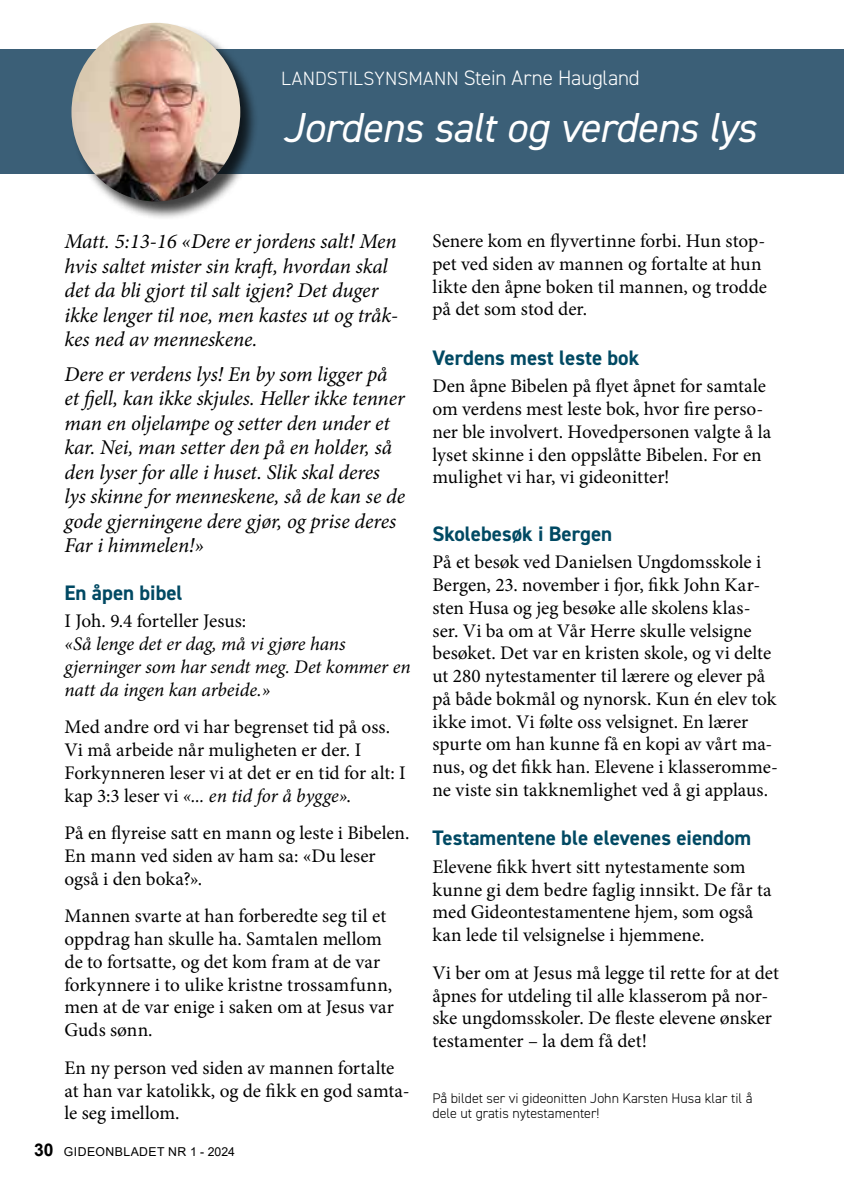
<style>
.page{position:relative;width:844px;height:1191px;background:#fff}
.page>*{position:absolute;margin:0;border:0;box-sizing:border-box;transform-origin:0 0}
.t1{font:italic 42px "DIN2014";letter-spacing:-.015em;color:#fff}
.t2{font:italic 21px/24.5px "Minion Pro";letter-spacing:-.005em;color:#000}
.t3{font:700 21px "DIN2014";color:#004963}
.t4{font:300 21px "DIN2014";letter-spacing:-.01em;color:#fff}
.t5{font:19.25px/22.8px "Minion Pro";color:#000}
.t6{font:italic 19.25px/22.8px "Minion Pro";letter-spacing:-.005em;color:#000}
.t7{font:300 14px/15.8px "DIN2014";color:#000}
.t8{font:12.25px "Arial";letter-spacing:.035em;color:#000}
.s1{font-size:19.25px}
.s2{font-style:italic}
.s3{font-weight:700;font-size:17.5px}
</style>
<div class="page">
<div style="left:0;top:50px;width:843px;height:124px;background:#3b5f77"></div>
<div style="left:71px;top:22px;width:188px;height:198px;background:#000;opacity:.75"></div>
<img style="left:71px;top:23px;width:169px;height:178px">
<p class="t4" style="left:281px;top:65px;width:360px"><span class="s1">LANDSTILSYNSMANN</span> Stein Arne Haugland</p>
<h1 class="t1" style="left:283px;top:101px;width:474px">Jordens salt og verdens lys</h1>
<p class="t2" style="left:64px;top:229px;width:335px">Matt. 5:13-16 «Dere er jordens salt! Men hvis saltet mister sin kraft, hvordan skal det da bli gjort til salt igjen? Det duger ikke lenger til noe, men kastes ut og tråk&shy;kes ned av menneskene.</p>
<p class="t2" style="left:64px;top:362px;width:342px">Dere er verdens lys! En by som ligger på et fjell, kan ikke skjules. Heller ikke tenner man en oljelampe og setter den under et kar. Nei, man setter den på en holder, så den lyser for alle i huset. Slik skal deres lys skinne for menneskene, så de kan se de gode gjerningene dere gjør, og prise deres Far i himmelen!»</p>
<p class="t3" style="left:64px;top:578px;width:119px">En åpen bibel</p>
<p class="t5" style="left:64px;top:610px;width:183px">I Joh. 9.4 forteller Jesus:</p>
<p class="t6" style="left:64px;top:632px;width:347px">«Så lenge det er dag, må vi gjøre hans gjerninger som har sendt meg. Det kommer en natt da ingen kan arbeide.»</p>
<p class="t5" style="left:64px;top:716px;width:343px">Med andre ord vi har begrenset tid på oss.<br>Vi må arbeide når muligheten er der. I Forkynneren leser vi at det er en tid for alt: I kap 3:3 leser vi <span class="s2">«... en tid for å bygge»</span>.</p>
<p class="t5" style="left:64px;top:821px;width:346px">På en flyreise satt en mann og leste i Bibelen.<br>En mann ved siden av ham sa: «Du leser også i den boka?».</p>
<p class="t5" style="left:64px;top:905px;width:331px">Mannen svarte at han forberedte seg til et oppdrag han skulle ha. Samtalen mellom de to fortsatte, og det kom fram at de var forkynnere i to ulike kristne trossamfunn, men at de var enige i saken om at Jesus var Guds sønn.</p>
<p class="t5" style="left:64px;top:1056px;width:346px">En ny person ved siden av mannen fortalte at han var katolikk, og de fikk en god samta&shy;le seg imellom.</p>
<p class="t8" style="left:34px;top:1143px;width:202px"><span class="s3">30</span> GIDEONBLADET NR 1 - 2024</p>
<p class="t5" style="left:432px;top:230px;width:336px">Senere kom en flyvertinne forbi. Hun stop&shy;pet ved siden av mannen og fortalte at hun likte den åpne boken til mannen, og trodde på det som stod der.</p>
<p class="t3" style="left:432px;top:343px;width:208px">Verdens mest leste bok</p>
<p class="t5" style="left:432px;top:375px;width:340px">Den åpne Bibelen på flyet åpnet for samtale om verdens mest leste bok, hvor fire perso&shy;ner ble involvert. Hovedpersonen valgte å la lyset skinne i den oppslåtte Bibelen. For en mulighet vi har, vi gideonitter!</p>
<p class="t3" style="left:432px;top:519px;width:181px">Skolebesøk i Bergen</p>
<p class="t5" style="left:432px;top:551px;width:347px">På et besøk ved Danielsen Ungdomsskole i Bergen, 23. november i fjor, fikk John Kar&shy;sten Husa og jeg besøke alle skolens klas&shy;ser. Vi ba om at Vår Herre skulle velsigne besøket. Det var en kristen skole, og vi delte ut 280 nytestamenter til lærere og elever på på både bokmål og nynorsk. Kun én elev tok ikke imot. Vi følte oss velsignet. En lærer spurte om han kunne få en kopi av vårt ma&shy;nus, og det fikk han. Elevene i klasseromme&shy;ne viste sin takknemlighet ved å gi applaus.</p>
<p class="t3" style="left:432px;top:824px;width:320px">Testamentene ble elevenes eiendom</p>
<p class="t5" style="left:432px;top:855px;width:340px">Elevene fikk hvert sitt nytestamente som kunne gi dem bedre faglig innsikt. De får ta med Gideontestamentene hjem, som også kan lede til velsignelse i hjemmene.</p>
<p class="t5" style="left:432px;top:961px;width:348px">Vi ber om at Jesus må legge til rette for at det åpnes for utdeling til alle klasserom på nor&shy;ske ungdomsskoler. De fleste elevene ønsker testamenter – la dem få det!</p>
<p class="t7" style="left:432px;top:1090px;width:321px">På bildet ser vi gideonitten John Karsten Husa klar til å dele ut gratis nytestamenter!</p>
</div>
